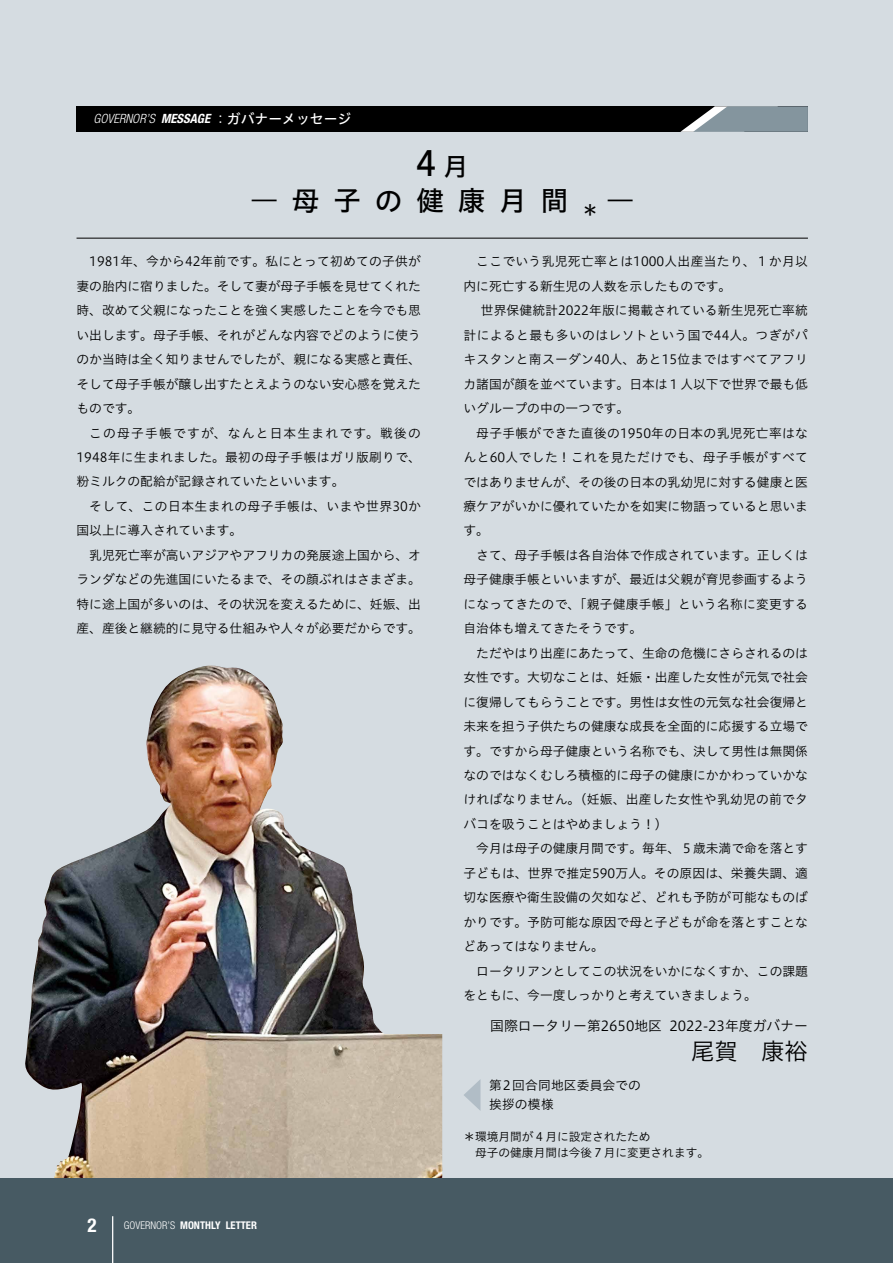
<style>
.page{position:relative;width:893px;height:1263px;background:#fff}
.page>*{position:absolute;margin:0;border:0;box-sizing:border-box;transform-origin:0 0}
.t1{font:34.05px "Hiragino UD Sans Std W5";color:#000}
.t2{font:27.6px "Hiragino UD Sans Std W5";letter-spacing:.5em;color:#000}
.t3{font:23.4px "Hiragino UD Sans Std W3";color:#000}
.t4{font:700 condensed 19.2px "Helvetica Neue LT Std";color:#fff}
.t5{font:13.8px "Hiragino UD Sans Std W3";color:#000}
.t6{font:12.75px/24.5px "Hiragino UD Sans Std W3";color:#000;text-align:justify}
.t7{font:12.75px/24.5px "Hiragino UD Sans Std W3";letter-spacing:.035em;color:#000}
.t8{font:italic 300 condensed 12.75px "Helvetica Neue LT Std";color:#fff}
.t9{font:11.7px/15.9px "Hiragino UD Sans Std W3";color:#000}
.t10{font:700 condensed 10.65px "Helvetica Neue LT Std";color:#fff}
.s1{font-weight:700}
.s2{font-family:"Koz Min Pr 6 N";font-weight:400;font-style:normal;font-stretch:normal}
.s3{font-family:"Hiragino UD Sans Std W5";font-weight:400;font-style:normal;font-stretch:normal;font-size:13.8px}
.s4{font-size:25.5px}
.s5{font-weight:300}
</style>
<div class="page">
<div style="left:0;top:0;width:893px;height:1178px;background:#d5dce1"></div>
<hr style="left:77px;top:238px;width:731px;height:1px;background:#000">
<div style="left:77px;top:106px;width:731px;height:26px;background:#000"></div>
<svg style="left:680px;top:106px;width:128px;height:26px;background:#7d8990"></svg>
<svg style="left:464px;top:1080px;width:16px;height:30px"></svg>
<img style="left:25px;top:665px;width:417px;height:513px">
<div style="left:0;top:1178px;width:893px;height:85px;background:#475a63"></div>
<hr style="left:112px;top:1216px;width:1px;height:47px;background:#fff">
<p class="t8" style="left:94px;top:111px;width:259px">GOVERNOR’S <span class="s1">MESSAGE</span> <span class="s2">：</span><span class="s3">ガバナーメッセージ</span></p>
<h1 class="t1" style="left:416px;top:137px;width:54px">4<span class="s4">月</span></h1>
<h2 class="t2" style="left:250px;top:180px;width:385px">― 母子の健康月間 <sub>＊</sub> ―</h2>
<p class="t6" style="left:77px;top:249px;width:346px;text-indent:13px">1981年、今から42年前です。私にとって初めての子供が妻の胎内に宿りました。そして妻が母子手帳を見せてくれた時、改めて父親になったことを強く実感したことを今でも思い出します。母子手帳、それがどんな内容でどのように使うのか当時は全く知りませんでしたが、親になる実感と責任、そして母子手帳が醸し出すたとえようのない安心感を覚えたものです。</p>
<p class="t6" style="left:77px;top:420px;width:346px;text-indent:13px">この母子手帳ですが、なんと日本生まれです。戦後の1948年に生まれました。最初の母子手帳はガリ版刷りで、粉ミルクの配給が記録されていたといいます。</p>
<p class="t7" style="left:77px;top:493px;width:346px;text-indent:13px">そして、この日本生まれの母子手帳は、いまや世界30か国以上に導入されています。</p>
<p class="t6" style="left:77px;top:542px;width:346px;text-indent:13px">乳児死亡率が高いアジアやアフリカの発展途上国から、オランダなどの先進国にいたるまで、その顔ぶれはさまざま。特に途上国が多いのは、その状況を変えるために、妊娠、出産、産後と継続的に見守る仕組みや人々が必要だからです。</p>
<h3 class="t4" style="left:88px;top:1213px;width:11px">2</h3>
<p class="t10" style="left:124px;top:1219px;width:134px"><span class="s5">GOVERNOR’S</span> MONTHLY LETTER</p>
<p class="t6" style="left:463px;top:249px;width:346px;text-indent:13px">ここでいう乳児死亡率とは1000人出産当たり、１か月以内に死亡する新生児の人数を示したものです。</p>
<p class="t6" style="left:463px;top:298px;width:346px;text-indent:17px">世界保健統計2022年版に掲載されている新生児死亡率統計によると最も多いのはレソトという国で44人。つぎがパキスタンと南スーダン40人、あと15位まではすべてアフリカ諸国が顔を並べています。日本は１人以下で世界で最も低いグループの中の一つです。</p>
<p class="t6" style="left:463px;top:420px;width:346px;text-indent:13px">母子手帳ができた直後の1950年の日本の乳児死亡率はなんと60人でした！これを見ただけでも、母子手帳がすべてではありませんが、その後の日本の乳幼児に対する健康と医療ケアがいかに優れていたかを如実に物語っていると思います。</p>
<p class="t6" style="left:463px;top:542px;width:346px;text-indent:13px">さて、母子手帳は各自治体で作成されています。正しくは母子健康手帳といいますが、最近は父親が育児参画するようになってきたので、「親子健康手帳」という名称に変更する自治体も増えてきたそうです。</p>
<p class="t6" style="left:463px;top:640px;width:346px;text-indent:13px">ただやはり出産にあたって、生命の危機にさらされるのは女性です。大切なことは、妊娠・出産した女性が元気で社会に復帰してもらうことです。男性は女性の元気な社会復帰と未来を担う子供たちの健康な成長を全面的に応援する立場です。ですから母子健康という名称でも、決して男性は無関係なのではなくむしろ積極的に母子の健康にかかわっていかなければなりません。（妊娠、出産した女性や乳幼児の前でタバコを吸うことはやめましょう！）</p>
<p class="t6" style="left:463px;top:836px;width:346px;text-indent:13px">今月は母子の健康月間です。毎年、５歳未満で命を落とす子どもは、世界で推定590万人。その原因は、栄養失調、適切な医療や衛生設備の欠如など、どれも予防が可能なものばかりです。予防可能な原因で母と子どもが命を落とすことなどあってはなりません。</p>
<p class="t6" style="left:463px;top:958px;width:346px;text-indent:13px">ロータリアンとしてこの状況をいかになくすか、この課題をともに、今一度しっかりと考えていきましょう。</p>
<p class="t5" style="left:490px;top:1015px;width:319px">国際ロータリー第2650地区 2022-23年度ガバナー</p>
<h3 class="t3" style="left:691px;top:1034px;width:118px">尾賀　康裕</h3>
<p class="t6" style="left:489px;top:1075px;width:153px;line-height:19.2px">第２回合同地区委員会での挨拶の模様</p>
<p class="t9" style="left:463px;top:1128px;width:247px">＊環境月間が４月に設定されたため<br>　母子の健康月間は今後７月に変更されます。</p>
</div>
